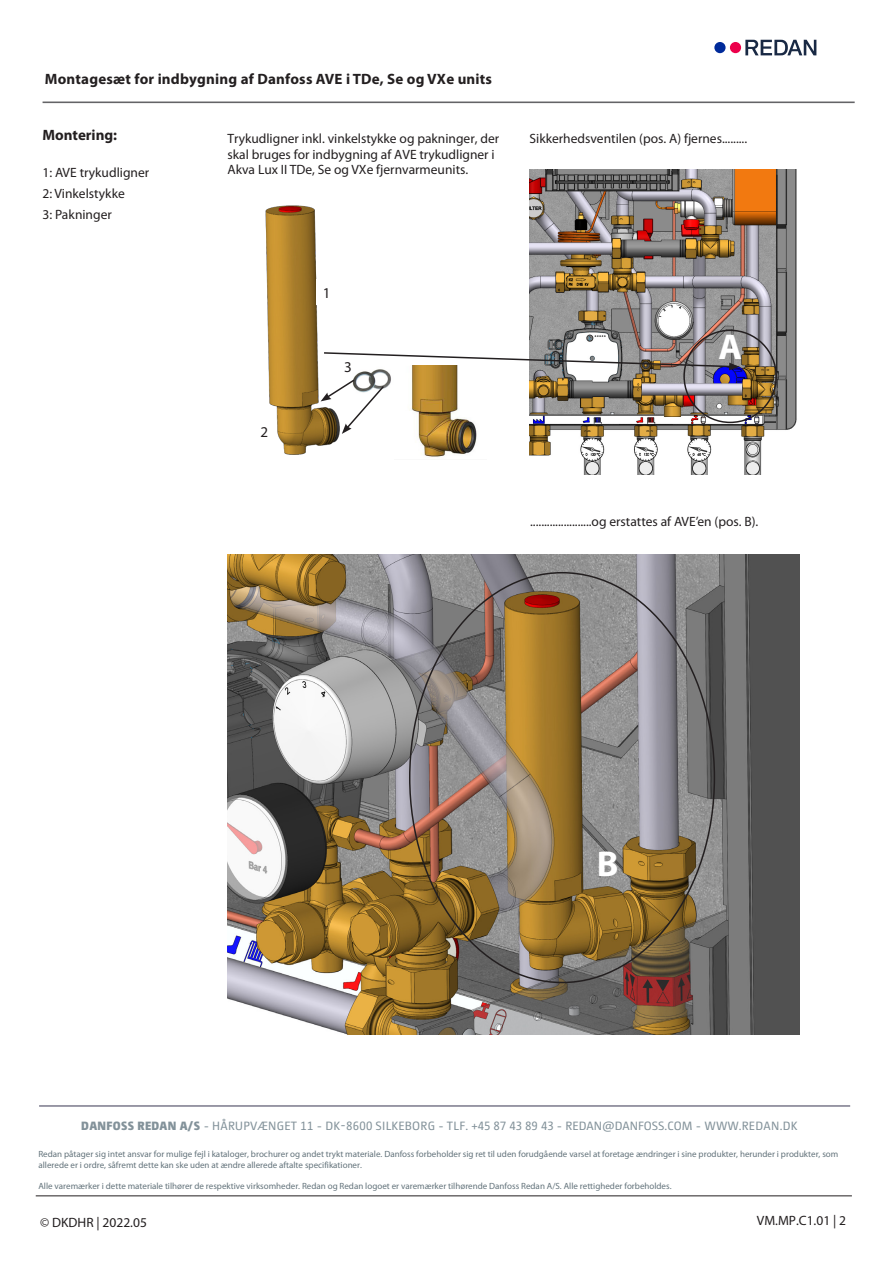
<style>
.page{position:relative;width:893px;height:1263px;background:#fff}
.page>*{position:absolute;margin:0;border:0;box-sizing:border-box;transform-origin:0 0}
.t1{font:700 36px "Myriad Pro";color:#fff}
.t2{font:700 15px "Myriad Pro";letter-spacing:.015em;color:#231f20}
.t3{font:15px "Myriad Pro";color:#231f20}
.t4{font:13.5px/21px "Myriad Pro";color:#231f20}
.t5{font:12px "Camingo Dos Pro";letter-spacing:.025em;color:#83929a}
.t6{font:9px/10.4px "Myriad Pro";color:#63737b}
.s1{font-weight:900}
</style>
<div class="page">
<hr style="left:43px;top:102px;width:812px;height:1px;background:#646467">
<div style="left:730px;top:42px;width:11px;height:11px;background:#ec004b;border-radius:50%"></div>
<div style="left:714px;top:42px;width:12px;height:11px;background:#002a9a;border-radius:50%"></div>
<svg style="left:745px;top:40px;width:71px;height:15px"></svg>
<img style="left:227px;top:554px;width:573px;height:481px">
<img style="left:265px;top:205px;width:75px;height:250px">
<img style="left:530px;top:169px;width:267px;height:306px">
<div style="left:683px;top:330px;width:94px;height:93px;border:2px solid #231f20;border-radius:50%"></div>
<svg style="left:322px;top:351px;width:418px;height:19px"></svg>
<div style="left:316px;top:279px;width:21px;height:26px;background:#fff"></div>
<div style="left:254px;top:418px;width:21px;height:26px;background:#fff"></div>
<div style="left:337px;top:357px;width:22px;height:19px;background:#fff"></div>
<img style="left:354px;top:366px;width:41px;height:22px">
<img style="left:395px;top:365px;width:91px;height:92px">
<svg style="left:321px;top:378px;width:64px;height:56px"></svg>
<hr style="left:39px;top:1105px;width:811px;height:1px;background:#302e4a">
<hr style="left:36px;top:1195px;width:816px;height:1px;background:#231f20">
<h2 class="t2" style="left:45px;top:71px;width:449px">Montagesæt for indbygning af Danfoss AVE i TDe, Se og VXe units</h2>
<h2 class="t2" style="left:43px;top:127px;width:76px">Montering:</h2>
<h3 class="t4" style="left:43px;top:162px;width:108px">1: AVE trykudligner<br>2: Vinkelstykke<br>3: Pakninger</h3>
<h3 class="t4" style="left:228px;top:131px;width:273px;line-height:15.8px">Trykudligner inkl. vinkelstykke og pakninger, der skal bruges for indbygning af AVE trykudligner i<br>Akva Lux II TDe, Se og VXe fjernvarmeunits.</h3>
<h3 class="t4" style="left:530px;top:128px;width:219px">Sikkerhedsventilen (pos. A) fjernes.........</h3>
<h2 class="t3" style="left:261px;top:423px;width:9px">2</h2>
<h2 class="t3" style="left:323px;top:284px;width:9px">1</h2>
<h2 class="t3" style="left:344px;top:359px;width:9px">3</h2>
<h1 class="t1" style="left:718px;top:327px;width:25px">A</h1>
<h3 class="t4" style="left:530px;top:511px;width:230px">......................og erstattes af AVE’en (pos. B).</h3>
<h1 class="t1" style="left:597px;top:843px;width:23px">B</h1>
<h3 class="t5" style="left:81px;top:1119px;width:718px"><span class="s1">DANFOSS REDAN A/S</span> - HÅRUPVÆNGET 11 - DK-8600 SILKEBORG - TLF. +45 87 43 89 43 - REDAN@DANFOSS.COM - WWW.REDAN.DK</h3>
<p class="t6" style="left:38px;top:1149px;width:801px">Redan påtager sig intet ansvar for mulige fejl i kataloger, brochurer og andet trykt materiale. Danfoss forbeholder sig ret til uden forudgående varsel at foretage ændringer i sine produkter, herunder i produkter, som allerede er i ordre, såfremt dette kan ske uden at ændre allerede aftalte specifikationer.</p>
<p class="t6" style="left:38px;top:1181px;width:635px">Alle varemærker i dette materiale tilhører de respektive virksomheder. Redan og Redan logoet er varemærker tilhørende Danfoss Redan A/S. Alle rettigheder forbeholdes.</p>
<h3 class="t4" style="left:40px;top:1212px;width:108px">© DKDHR | 2022.05</h3>
<h3 class="t4" style="left:757px;top:1210px;width:91px">VM.MP.C1.01 | 2</h3>
</div>
